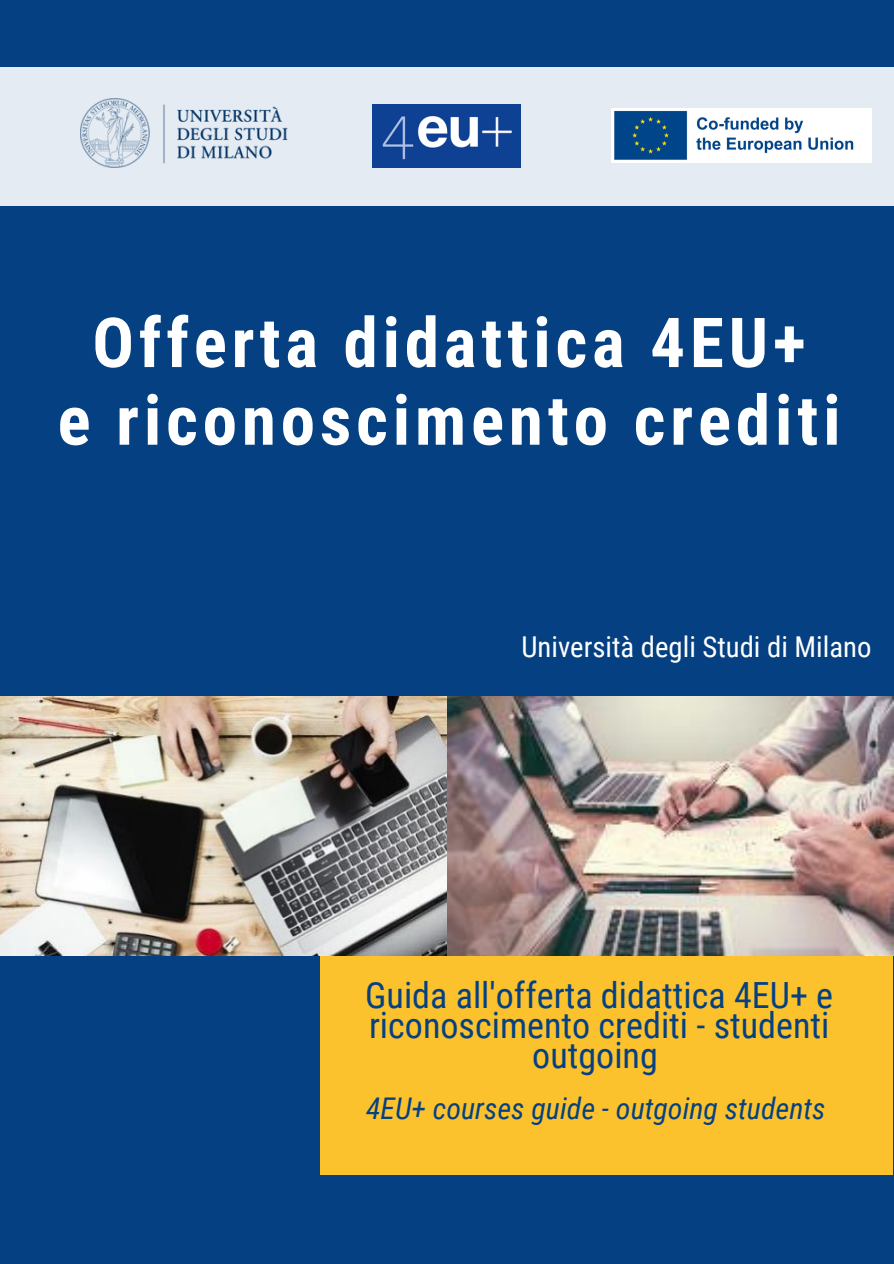
<style>
.page{position:relative;width:894px;height:1264px;background:#fff}
.page>*{position:absolute;margin:0;border:0;box-sizing:border-box;transform-origin:0 0}
.t1{font:700 69px/77.7px "Roboto Condensed";letter-spacing:.07em;color:#fff;text-align:center}
.t2{font:36px/30.2px "Roboto Condensed";color:#054182;text-align:center}
.t3{font:italic 29.85px "Roboto Condensed";color:#054182}
.t4{font:28.65px "Roboto Condensed";color:#fff}
</style>
<div class="page">
<div style="left:0;top:0;width:893px;height:1263px;background:#054182"></div>
<img style="left:0;top:696px;width:893px;height:259px">
<div style="left:320px;top:956px;width:573px;height:218px;background:#fcc22e"></div>
<div style="left:0;top:67px;width:893px;height:138px;background:#e5ebf2"></div>
<img style="left:372px;top:105px;width:148px;height:62px">
<img style="left:80px;top:98px;width:207px;height:70px">
<img style="left:611px;top:109px;width:260px;height:54px">
<h1 class="t1" style="left:58px;top:304px;width:784px">Offerta didattica 4EU+<br>e riconoscimento crediti</h1>
<p class="t4" style="left:521px;top:630px;width:351px">Università degli Studi di Milano</p>
<p class="t2" style="left:365px;top:980px;width:469px">Guida all'offerta didattica 4EU+ e riconoscimento crediti - studenti outgoing</p>
<h2 class="t3" style="left:366px;top:1091px;width:461px">4EU+ courses guide - outgoing students</h2>
</div>
